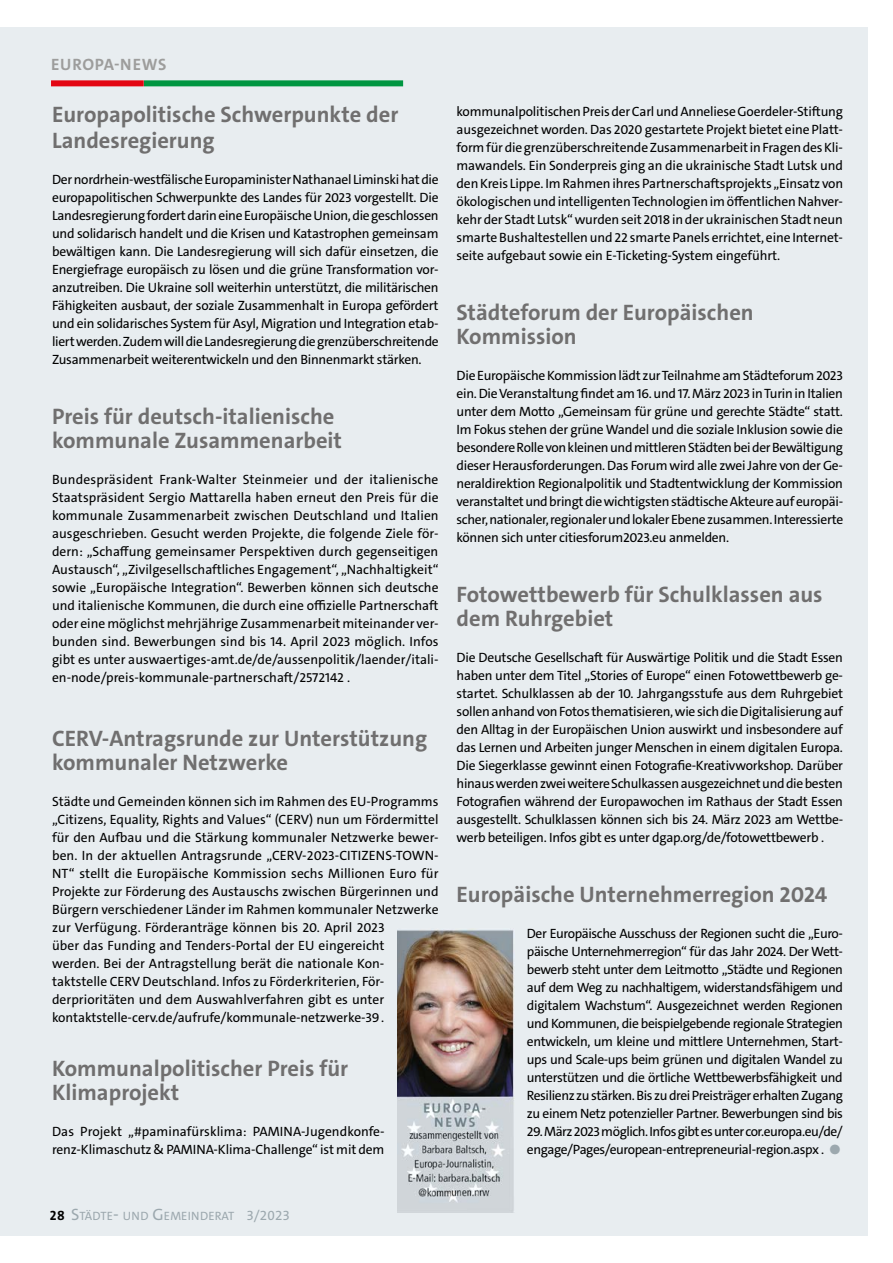
<style>
.page{position:relative;width:893px;height:1263px;background:#fff}
.page>*{position:absolute;margin:0;border:0;box-sizing:border-box;transform-origin:0 0}
.t1{font:700 22.5px/24px "The Sans C5";color:#706f6f}
.t2{font:700 16.5px "The Sans C5";letter-spacing:.04em;color:#9d9d9c}
.t3{font:13.5px/18px "The Sans C5";color:#000;text-align:justify}
.t4{font:13.5px/18px "The Sans C5";letter-spacing:-.035em;color:#000}
.t5{font:12.15px "The Sans C5";letter-spacing:.015em;color:#9ca8ae}
.s1{color:#9ca8ae}
.s2{font-weight:700;font-size:13.5px;color:#000}
.s3{font-size:16.5px}
.s4{font-size:17.25px}
.s5{font-size:13.5px}
</style>
<div class="page">
<div style="left:0;top:27px;width:867px;height:1209px;background:#e8edf0"></div>
<img style="left:397px;top:929px;width:117px;height:283px">
<div style="left:51px;top:80px;width:93px;height:6px;background:#e30613"></div>
<div style="left:144px;top:80px;width:259px;height:6px;background:#009641"></div>
<p class="t2" style="left:51px;top:54px;width:117px">EUROPA-NEWS</p>
<h1 class="t1" style="left:52px;top:102px;width:348px;line-height:25.5px">Europapolitische Schwerpunkte der<br>Landesregierung</h1>
<p class="t3" style="left:52px;top:170px;width:388px">Der nordrhein-westfälische Europaminister Nathanael Liminski hat die europapolitischen Schwerpunkte des Landes für 2023 vorgestellt. Die Landesregierung fordert darin eine Europäische Union, die geschlossen und solidarisch handelt und die Krisen und Katastrophen gemeinsam bewältigen kann. Die Landesregierung will sich dafür einsetzen, die Energiefrage europäisch zu lösen und die grüne Transformation vor&shy;anzutreiben. Die Ukraine soll weiterhin unterstützt, die militärischen Fähigkeiten ausbaut, der soziale Zusammenhalt in Europa gefördert und ein solidarisches System für Asyl, Migration und Integration etab&shy;liert werden. Zudem will die Landesregierung die grenzüberschreitende Zusammenarbeit weiterentwickeln und den Binnenmarkt stärken.</p>
<h1 class="t1" style="left:52px;top:404px;width:291px">Preis für deutsch-italienische kommunale Zusammenarbeit</h1>
<p class="t3" style="left:52px;top:470px;width:388px">Bundespräsident Frank-Walter Steinmeier und der italienische Staatspräsident Sergio Mattarella haben erneut den Preis für die kommunale Zusammenarbeit zwischen Deutschland und Italien ausgeschrieben. Gesucht werden Projekte, die folgende Ziele för&shy;dern: „Schaffung gemeinsamer Perspektiven durch gegenseitigen Austausch“, „Zivilgesellschaftliches Engagement“, „Nachhaltigkeit“ sowie „Europäische Integration“. Bewerben können sich deutsche und italienische Kommunen, die durch eine offizielle Partnerschaft oder eine möglichst mehrjährige Zusammenarbeit miteinander ver&shy;bunden sind. Bewerbungen sind bis 14. April 2023 möglich. Infos gibt es unter auswaertiges-amt.de/de/aussenpolitik/laender/itali&shy;en-node/preis-kommunale-partnerschaft/2572142 .</p>
<h1 class="t1" style="left:52px;top:727px;width:377px">CERV-Antragsrunde zur Unterstützung kommunaler Netzwerke</h1>
<p class="t3" style="left:52px;top:793px;width:388px;text-align:left">Städte und Gemeinden können sich im Rahmen des EU-Programms „Citizens, Equality, Rights and Values“ (CERV) nun um Fördermittel für den Aufbau und die Stärkung kommunaler Netzwerke bewer&shy;ben. In der aktuellen Antragsrunde „CERV-2023-CITIZENS-TOWN-NT“ stellt die Europäische Kommission sechs Millionen Euro für Projekte zur Förderung des Austauschs zwischen Bürgerinnen und Bürgern verschiedener Länder im Rahmen kommunaler Netzwerke zur Verfügung. Förderanträge können bis 20. April 2023<br>über das Funding and Tenders-Portal der EU eingereicht<br>werden. Bei der Antragstellung berät die nationale Kon&shy;taktstelle CERV Deutschland. Infos zu Förderkriterien, För&shy;derprioritäten und dem Auswahlverfahren gibt es unter kontaktstelle-cerv.de/aufrufe/kommunale-netzwerke-39 .</p>
<h1 class="t1" style="left:52px;top:1057px;width:298px">Kommunalpolitischer Preis für<br>Klimaprojekt</h1>
<p class="t3" style="left:52px;top:1123px;width:334px">Das Projekt „#paminafürsklima: PAMINA-Jugendkonfe&shy;renz-Klimaschutz &amp; PAMINA-Klima-Challenge“ ist mit dem</p>
<p class="t3" style="left:457px;top:102px;width:388px">kommunalpolitischen Preis der Carl und Anneliese Goerdeler-Stiftung ausgezeichnet worden. Das 2020 gestartete Projekt bietet eine Platt&shy;form für die grenzüberschreitende Zusammenarbeit in Fragen des Kli&shy;mawandels. Ein Sonderpreis ging an die ukrainische Stadt Lutsk und den Kreis Lippe. Im Rahmen ihres Partnerschaftsprojekts „Einsatz von ökologischen und intelligenten Technologien im öffentlichen Nahver&shy;kehr der Stadt Lutsk“ wurden seit 2018 in der ukrainischen Stadt neun smarte Bushaltestellen und 22 smarte Panels errichtet, eine Internet&shy;seite aufgebaut sowie ein E-Ticketing-System eingeführt.</p>
<h1 class="t1" style="left:457px;top:300px;width:299px">Städteforum der Europäischen<br>Kommission</h1>
<p class="t3" style="left:457px;top:366px;width:388px">Die Europäische Kommission lädt zur Teilnahme am Städteforum 2023 ein. Die Veranstaltung findet am 16. und 17. März 2023 in Turin in Italien unter dem Motto „Gemeinsam für grüne und gerechte Städte“ statt.<br>Im Fokus stehen der grüne Wandel und die soziale Inklusion sowie die besondere Rolle von kleinen und mittleren Städten bei der Bewältigung dieser Herausforderungen. Das Forum wird alle zwei Jahre von der Ge&shy;neraldirektion Regionalpolitik und Stadtentwicklung der Kommission veranstaltet und bringt die wichtigsten städtische Akteure auf europäi&shy;scher, nationaler, regionaler und lokaler Ebene zusammen. Interessierte können sich unter citiesforum2023.eu anmelden.</p>
<h1 class="t1" style="left:457px;top:582px;width:368px">Fotowettbewerb für Schulklassen aus dem Ruhrgebiet</h1>
<p class="t3" style="left:457px;top:648px;width:388px">Die Deutsche Gesellschaft für Auswärtige Politik und die Stadt Essen haben unter dem Titel „Stories of Europe“ einen Fotowettbewerb ge&shy;startet. Schulklassen ab der 10. Jahrgangsstufe aus dem Ruhrgebiet sollen anhand von Fotos thematisieren, wie sich die Digitalisierung auf den Alltag in der Europäischen Union auswirkt und insbesondere auf das Lernen und Arbeiten junger Menschen in einem digitalen Europa.<br>Die Siegerklasse gewinnt einen Fotografie-Kreativworkshop. Darüber hinaus werden zwei weitere Schulkassen ausgezeichnet und die besten Fotografien während der Europawochen im Rathaus der Stadt Essen ausgestellt. Schulklassen können sich bis 24. März 2023 am Wettbe&shy;werb beteiligen. Infos gibt es unter dgap.org/de/fotowettbewerb .</p>
<h1 class="t1" style="left:457px;top:882px;width:372px">Europäische Unternehmerregion 2024</h1>
<p class="t3" style="left:527px;top:924px;width:318px">Der Europäische Ausschuss der Regionen sucht die „Euro&shy;päische Unternehmerregion“ für das Jahr 2024. Der Wett&shy;bewerb steht unter dem Leitmotto „Städte und Regionen auf dem Weg zu nachhaltigem, widerstandsfähigem und digitalem Wachstum“. Ausgezeichnet werden Regionen und Kommunen, die beispielgebende regionale Strategien entwickeln, um kleine und mittlere Unternehmen, Start&shy;ups und Scale-ups beim grünen und digitalen Wandel zu unterstützen und die örtliche Wettbewerbsfähigkeit und Resilienz zu stärken. Bis zu drei Preisträger erhalten Zugang zu einem Netz potenzieller Partner. Bewerbungen sind bis</p>
<p class="t4" style="left:527px;top:1122px;width:317px">29. März 2023 möglich. Infos gibt es unter cor.europa.eu/de/ engage/Pages/european-entrepreneurial-region.aspx . <span class="s1">◼</span></p>
<p class="t5" style="left:50px;top:1208px;width:242px"><span class="s2">28</span> <span class="s3">S</span>TÄDTE<span class="s4">-</span> UND <span class="s3">G</span>EMEINDERAT <span class="s5">3/2023</span></p>
</div>
